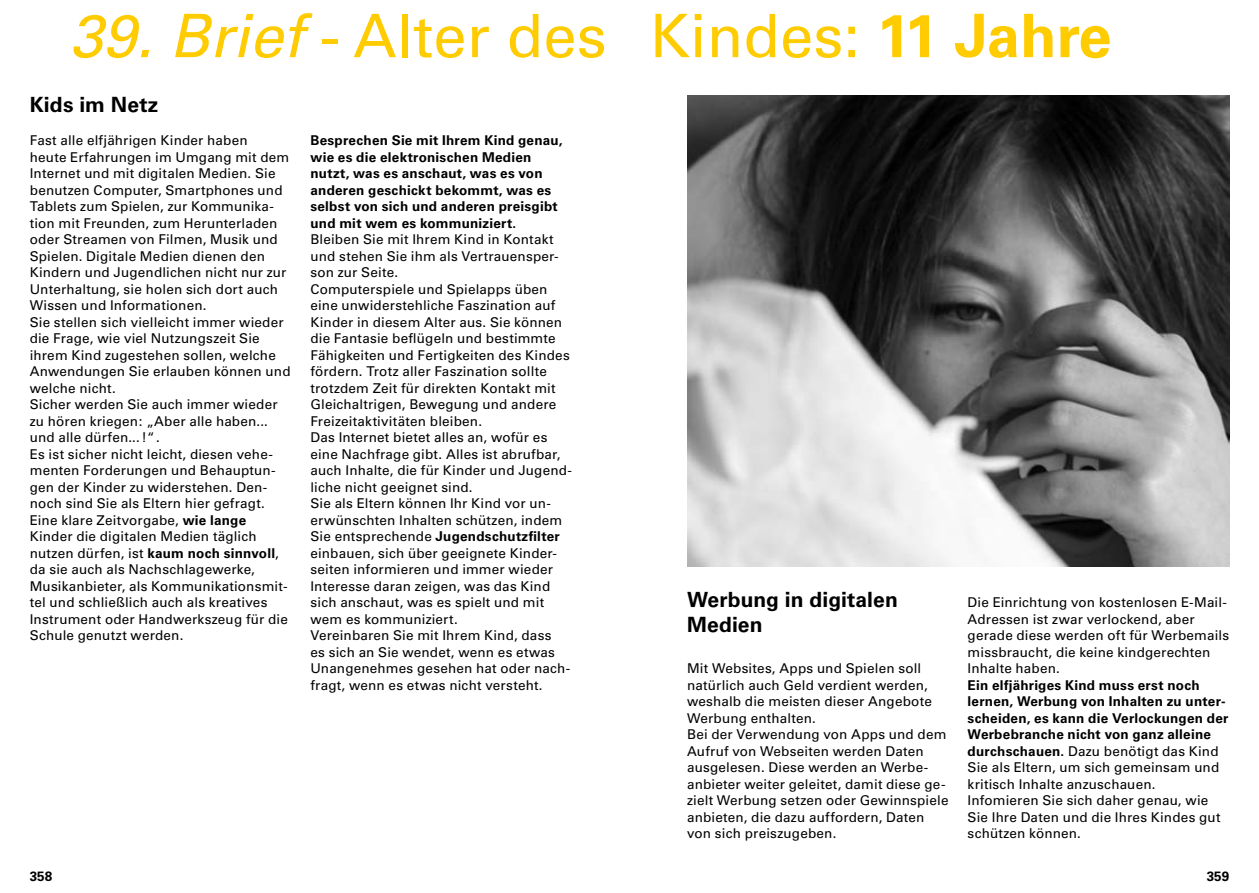
<style>
.page{position:relative;width:1259px;height:893px;background:#fff}
.page>*{position:absolute;margin:0;border:0;box-sizing:border-box;transform-origin:0 0}
.t1{font:60px "Univers";color:#fecc00}
.t2{font:700 21px/25.5px "Univers";letter-spacing:.005em;color:#000}
.t3{font:13.5px/16.5px "Univers";letter-spacing:.01em;color:#000}
.t4{font:700 13.5px "Univers";color:#000}
.s1{font-style:italic}
.s2{font-weight:700}
</style>
<div class="page">
<img style="left:687px;top:96px;width:542px;height:471px">
<h1 class="t1" style="left:69px;top:0;width:1043px"><span class="s1">39. Brief</span> - Alter des Kindes: <span class="s2">11 Jahre</span></h1>
<h3 class="t2" style="left:30px;top:92px;width:130px">Kids im Netz</h3>
<p class="t3" style="left:30px;top:132px;width:262px">Fast alle elfjährigen Kinder haben<br>heute Erfahrungen im Umgang mit dem Internet und mit digitalen Medien. Sie benutzen Computer, Smartphones und Tablets zum Spielen, zur Kommunika&shy;tion mit Freunden, zum Herunterladen oder Streamen von Filmen, Musik und Spielen. Digitale Medien dienen den Kindern und Jugendlichen nicht nur zur Unterhaltung, sie holen sich dort auch Wissen und Informationen.<br>Sie stellen sich vielleicht immer wieder die Frage, wie viel Nutzungszeit Sie ihrem Kind zugestehen sollen, welche Anwendungen Sie erlauben können und welche nicht.<br>Sicher werden Sie auch immer wieder zu hören kriegen: „Aber alle haben... und alle dürfen... !“ .<br>Es ist sicher nicht leicht, diesen vehe&shy;menten Forderungen und Behauptun&shy;gen der Kinder zu widerstehen. Den&shy;noch sind Sie als Eltern hier gefragt.<br>Eine klare Zeitvorgabe, <span class="s2">wie lange </span>Kinder die digitalen Medien täglich nutzen dürfen, ist <span class="s2">kaum noch sinnvoll</span>, da sie auch als Nachschlagewerke, Musikanbieter, als Kommunikationsmit&shy;tel und schließlich auch als kreatives Instrument oder Handwerkszeug für die Schule genutzt werden.</p>
<p class="t3" style="left:310px;top:132px;width:263px"><span class="s2">Besprechen Sie mit Ihrem Kind genau, wie es die elektronischen Medien nutzt, was es anschaut, was es von anderen geschickt bekommt, was es selbst von sich und anderen preisgibt und mit wem es kommuniziert.<br></span>Bleiben Sie mit Ihrem Kind in Kontakt und stehen Sie ihm als Vertrauensper&shy;son zur Seite.<br>Computerspiele und Spielapps üben eine unwiderstehliche Faszination auf Kinder in diesem Alter aus. Sie können die Fantasie beflügeln und bestimmte Fähigkeiten und Fertigkeiten des Kindes fördern. Trotz aller Faszination sollte trotzdem Zeit für direkten Kontakt mit Gleichaltrigen, Bewegung und andere Freizeitaktivitäten bleiben.<br>Das Internet bietet alles an, wofür es eine Nachfrage gibt. Alles ist abrufbar, auch Inhalte, die für Kinder und Jugend&shy;liche nicht geeignet sind.<br>Sie als Eltern können Ihr Kind vor un&shy;erwünschten Inhalten schützen, indem Sie entsprechende <span class="s2">Jugendschutzfilter </span>einbauen, sich über geeignete Kinder&shy;seiten informieren und immer wieder Interesse daran zeigen, was das Kind sich anschaut, was es spielt und mit wem es kommuniziert.<br>Vereinbaren Sie mit Ihrem Kind, dass<br>es sich an Sie wendet, wenn es etwas Unangenehmes gesehen hat oder nach&shy;fragt, wenn es etwas nicht versteht.</p>
<p class="t4" style="left:30px;top:869px;width:24px">358</p>
<h3 class="t2" style="left:687px;top:587px;width:212px">Werbung in digitalen<br>Medien</h3>
<p class="t3" style="left:687px;top:660px;width:263px">Mit Websites, Apps und Spielen soll natürlich auch Geld verdient werden, weshalb die meisten dieser Angebote Werbung enthalten.<br>Bei der Verwendung von Apps und dem Aufruf von Webseiten werden Daten ausgelesen. Diese werden an Werbe&shy;anbieter weiter geleitet, damit diese ge&shy;zielt Werbung setzen oder Gewinnspiele anbieten, die dazu auffordern, Daten von sich preiszugeben.</p>
<p class="t3" style="left:967px;top:594px;width:263px">Die Einrichtung von kostenlosen E-Mail-Adressen ist zwar verlockend, aber gerade diese werden oft für Werbemails missbraucht, die keine kindgerechten Inhalte haben.<br><span class="s2">Ein elfjähriges Kind muss erst noch lernen, Werbung von Inhalten zu unter&shy;scheiden, es kann die Verlockungen der Werbebranche nicht von ganz alleine durchschauen.</span> Dazu benötigt das Kind Sie als Eltern, um sich gemeinsam und kritisch Inhalte anzuschauen.<br>Infomieren Sie sich daher genau, wie Sie Ihre Daten und die Ihres Kindes gut schützen können.</p>
<p class="t4" style="left:1206px;top:869px;width:24px">359</p>
</div>
